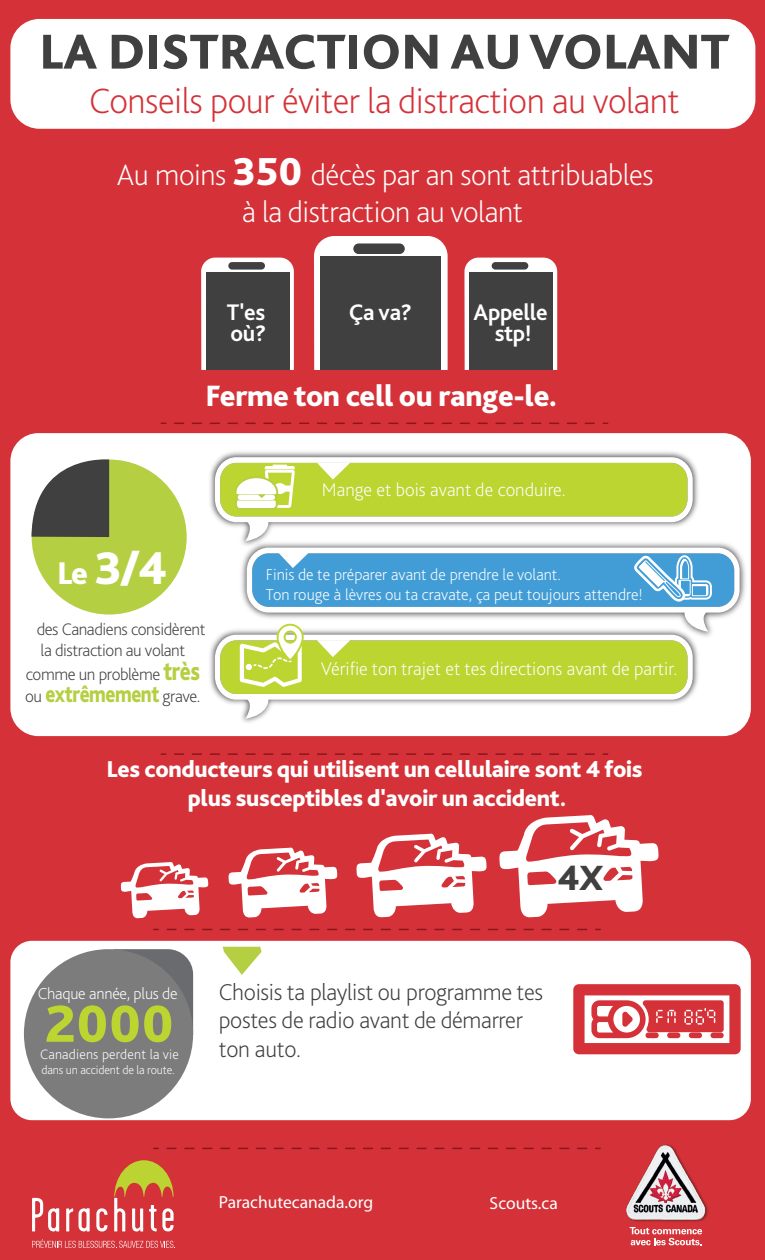
<style>
.page{position:relative;width:765px;height:1260px;background:#d43238}
.page>*{position:absolute;margin:0;border:0;box-sizing:border-box;transform-origin:0 0}
.t1{font:800 54.62px "Bliss 2";color:#bcd531}
.t2{font:800 51.38px "Bliss 2";color:#404040}
.t3{font:800 47.88px "Bliss 2";color:#fff}
.t4{font:200 36.88px "Bliss 2";letter-spacing:-.015em;color:#d43238}
.t5{font:800 36.62px "Bliss 2";color:#404040}
.t6{font:200 30.88px/37px "Bliss 2";letter-spacing:-.015em;color:#fff;text-align:center}
.t7{font:800 30.88px "Bliss 2";letter-spacing:-.015em;color:#fff}
.t8{font:800 24.5px "Bliss 2";letter-spacing:-.025em;color:#b5cf42;scale:.8 1}
.t9{font:800 24px/28.9px "Bliss 2";letter-spacing:-.015em;color:#fff;text-align:center}
.t10{font:200 24px/28.9px "Bliss 2";letter-spacing:-.015em;color:#404040}
.t11{font:700 23.62px/21px "Bliss 2";letter-spacing:-.015em;color:#fff}
.t12{font:200 19.12px "Bliss 2";color:#fff}
.t13{font:200 17.5px/21px "Bliss 2";letter-spacing:-.025em;color:#404040;text-align:center}
.t14{font:17.5px "Myriad Pro";color:#fff}
.t15{font:200 16.62px/19.9px "Bliss 2";color:#fff}
.t16{font:200 14.25px "Bliss 2";letter-spacing:.015em;color:#fff}
.t17{font:200 12.5px "Bliss 2";letter-spacing:-.015em;color:#fff}
.s1{font-weight:800;font-size:40.88px}
.s2{font-size:32.88px}
.s3{color:#fff}
.s4{font-weight:800;font-size:27px;color:#b5cf42}
.s5{font-weight:200;font-size:17.5px;color:#404040}
</style>
<div class="page">
<div style="left:10px;top:941px;width:741px;height:179px;background:#fff;border-radius:21px"></div>
<div style="left:10px;top:433px;width:741px;height:303px;background:#fff;border-radius:28px"></div>
<svg style="left:201px;top:258px;width:93px;height:112px;background:#f3e9ea"></svg>
<div style="left:206px;top:272px;width:83px;height:98px;background:#404040"></div>
<svg style="left:464px;top:258px;width:93px;height:112px;background:#fbf0f0"></svg>
<div style="left:469px;top:272px;width:84px;height:98px;background:#404040"></div>
<svg style="left:314px;top:236px;width:134px;height:134px;background:#f5ebeb"></svg>
<div style="left:320px;top:257px;width:121px;height:113px;background:#404040"></div>
<div style="left:228px;top:262px;width:37px;height:8px;background:#404040;border-radius:4px"></div>
<div style="left:492px;top:262px;width:36px;height:8px;background:#404040;border-radius:4px"></div>
<div style="left:353px;top:243px;width:52px;height:11px;background:#404040;border-radius:5px"></div>
<svg style="left:175px;top:753px;width:433px;height:2px"></svg>
<svg style="left:175px;top:423px;width:433px;height:1px"></svg>
<svg style="left:167px;top:929px;width:433px;height:1px"></svg>
<svg style="left:167px;top:1148px;width:433px;height:1px"></svg>
<div style="left:10px;top:19px;width:745px;height:110px;background:#fff;border-radius:29px"></div>
<svg style="left:223px;top:947px;width:38px;height:28px"></svg>
<div style="left:32px;top:460px;width:155px;height:155px;background:#b5cf42;border-radius:50%"></div>
<svg style="left:32px;top:459px;width:77px;height:78px"></svg>
<svg style="left:499px;top:815px;width:160px;height:103px"></svg>
<svg style="left:356px;top:833px;width:131px;height:85px"></svg>
<svg style="left:228px;top:847px;width:109px;height:71px"></svg>
<svg style="left:121px;top:862px;width:87px;height:56px"></svg>
<img style="left:241px;top:542px;width:505px;height:95px">
<svg style="left:247px;top:548px;width:493px;height:84px;fill:#429dd7"></svg>
<img style="left:210px;top:626px;width:492px;height:97px">
<svg style="left:215px;top:635px;width:478px;height:84px;fill:#bcd531"></svg>
<svg style="left:277px;top:551px;width:33px;height:17px"></svg>
<svg style="left:629px;top:551px;width:85px;height:55px"></svg>
<svg style="left:240px;top:622px;width:66px;height:65px"></svg>
<svg style="left:317px;top:640px;width:33px;height:17px"></svg>
<img style="left:210px;top:451px;width:492px;height:100px">
<svg style="left:215px;top:457px;width:478px;height:84px;fill:#bcd531"></svg>
<svg style="left:317px;top:461px;width:33px;height:19px"></svg>
<svg style="left:232px;top:465px;width:63px;height:47px"></svg>
<svg style="left:573px;top:984px;width:168px;height:70px"></svg>
<svg style="left:118px;top:949px;width:75px;height:75px;background:#78797c"></svg>
<div style="left:24px;top:949px;width:169px;height:169px;background:#7c7c7c;border-radius:50%"></div>
<img style="left:626px;top:1144px;width:82px;height:85px">
<svg style="left:630px;top:1227px;width:72px;height:18px"></svg>
<svg style="left:32px;top:1160px;width:142px;height:72px"></svg>
<svg style="left:32px;top:1239px;width:143px;height:9px"></svg>
<h2 class="t2" style="left:39px;top:20px;width:692px">LA DISTRACTION AU VOLANT</h2>
<h3 class="t4" style="left:89px;top:78px;width:592px">Conseils pour éviter la distraction au volant</h3>
<h3 class="t6" style="left:117px;top:155px;width:538px">Au moins <span class="s1">350</span> décès par an sont attribuables à la distraction au volant</h3>
<h3 class="t11" style="left:227px;top:301px;width:41px">T'es où?</h3>
<h3 class="t11" style="left:349px;top:301px;width:65px">Ça va?</h3>
<h3 class="t11" style="left:474px;top:301px;width:76px;text-align:center">Appelle stp!</h3>
<h3 class="t7" style="left:206px;top:377px;width:353px">Ferme ton cell ou range-le.</h3>
<h3 class="t3" style="left:57px;top:539px;width:112px"><span class="s2">Le</span> 3/4</h3>
<p class="t13" style="left:20px;top:618px;width:187px"><span class="s3">of</span> des Canadiens considèrent la distraction au volant</p>
<p class="t13" style="left:26px;top:663px;width:176px">comme un problème <span class="s4">très</span></p>
<h3 class="t8" style="left:25px;top:679px;width:221px"><span class="s5">ou</span> extrêmement <span class="s5">grave.</span></h3>
<p class="t12" style="left:322px;top:477px;width:245px">Mange et bois avant de conduire.</p>
<p class="t15" style="left:266px;top:565px;width:379px">Finis de te préparer avant de prendre le volant.<br>Ton rouge à lèvres ou ta cravate, ça peut toujours attendre!</p>
<p class="t12" style="left:321px;top:657px;width:358px">Vérifie ton trajet et tes directions avant de partir.</p>
<h3 class="t9" style="left:107px;top:754px;width:538px">Les conducteurs qui utilisent un cellulaire sont 4 fois plus susceptibles d'avoir un accident.</h3>
<p class="t15" style="left:38px;top:983px;width:141px">Chaque année, plus de</p>
<h1 class="t1" style="left:45px;top:990px;width:130px">2000</h1>
<p class="t16" style="left:40px;top:1045px;width:140px">Canadiens perdent la vie</p>
<p class="t17" style="left:41px;top:1062px;width:135px">dans un accident de la route.</p>
<h3 class="t5" style="left:558px;top:855px;width:47px">4X</h3>
<h3 class="t10" style="left:219px;top:977px;width:326px">Choisis ta playlist ou programme tes postes de radio avant de démarrer ton auto.</h3>
<p class="t14" style="left:219px;top:1192px;width:156px">Parachutecanada.org</p>
<p class="t14" style="left:490px;top:1194px;width:70px">Scouts.ca</p>
</div>
